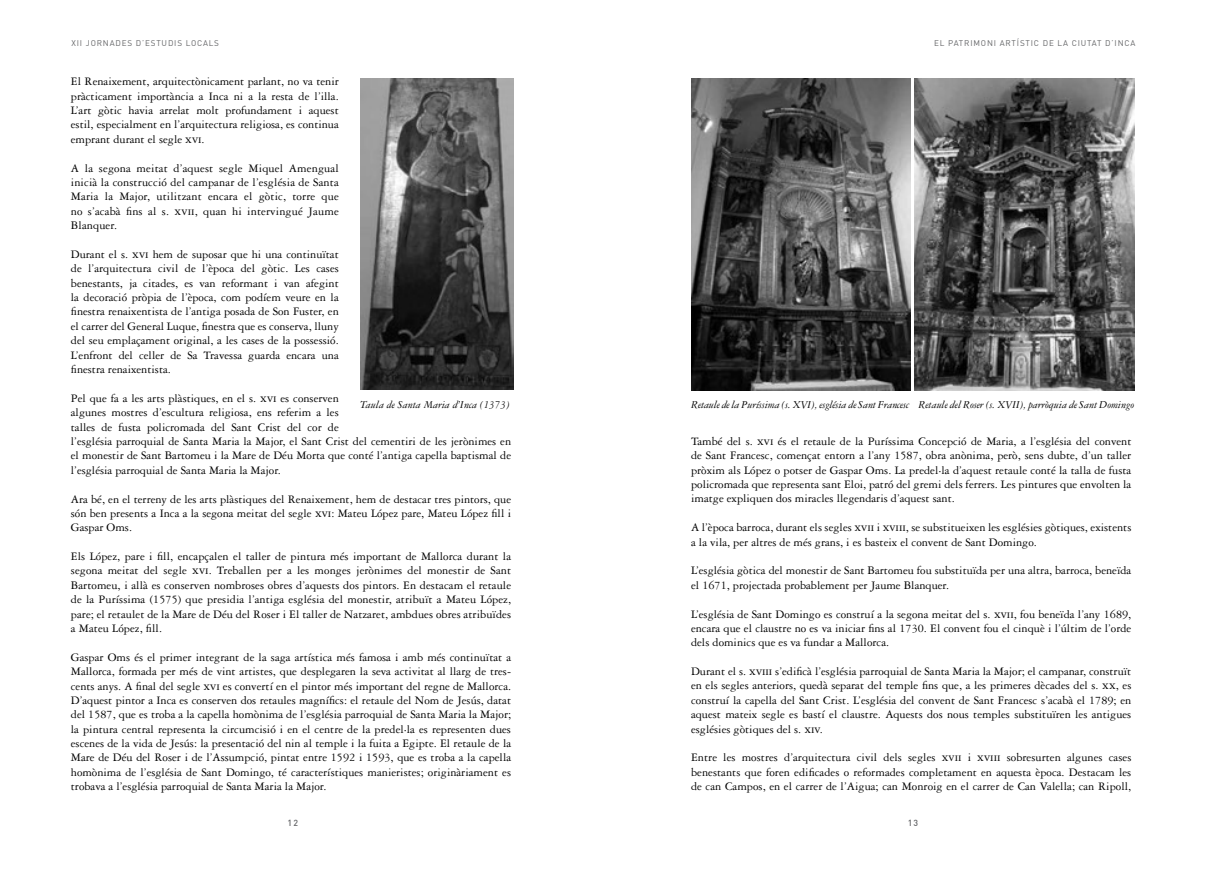
<style>
.page{position:relative;width:1205px;height:869px;background:#fff}
.page>*{position:absolute;margin:0;border:0;box-sizing:border-box;transform-origin:0 0}
.t1{font:12.25px/14.4px "Garamond Three";color:#000;text-align:justify}
.t2{font:italic 11.25px "Garamond Three";color:#000}
.t3{font:500 8.75px "DIN";color:#636466}
.t4{font:8.12px "DIN";letter-spacing:.1em;color:#636466}
.s1{font-family:"Garamond Three SC"}
</style>
<div class="page">
<img style="left:360px;top:79px;width:154px;height:310px">
<img style="left:691px;top:79px;width:220px;height:311px">
<img style="left:914px;top:79px;width:220px;height:311px">
<p class="t4" style="left:71px;top:38px;width:149px">XII JORNADES D’ESTUDIS LOCALS</p>
<p class="t4" style="left:934px;top:38px;width:203px">EL PATRIMONI ARTÍSTIC DE LA CIUTAT D’INCA</p>
<p class="t1" style="left:71px;top:74px;width:269px">El Renaixement, arquitectònicament parlant, no va tenir pràcticament importància a Inca ni a la resta de l’illa.<br>L’art gòtic havia arrelat molt profundament i aquest estil, especialment en l’arquitectura religiosa, es continua emprant durant el segle <span class="s1">xvi</span>.</p>
<p class="t1" style="left:71px;top:161px;width:269px">A la segona meitat d’aquest segle Miquel Amengual inicià la construcció del campanar de l’església de Santa Maria la Major, utilitzant encara el gòtic, torre que no s’acabà fins al s. <span class="s1">xvii</span>, quan hi intervingué Jaume Blanquer.</p>
<p class="t1" style="left:71px;top:247px;width:269px">Durant el s. <span class="s1">xvi</span> hem de suposar que hi una continuïtat de l’arquitectura civil de l’època del gòtic. Les cases benestants, ja citades, es van reformant i van afegint la decoració pròpia de l’època, com podíem veure en la finestra renaixentista de l’antiga posada de Son Fuster, en el carrer del General Luque, finestra que es conserva, lluny del seu emplaçament original, a les cases de la possessió.<br>L’enfront del celler de Sa Travessa guarda encara una finestra renaixentista.</p>
<p class="t1" style="left:71px;top:391px;width:442px;text-align:left">Pel que fa a les arts plàstiques, en el s. <span class="s1">xvi</span> es conserven<br>algunes mostres d’escultura religiosa, ens referim a les<br>talles de fusta policromada del Sant Crist del cor de<br>l’església parroquial de Santa Maria la Major, el Sant Crist del cementiri de les jerònimes en el monestir de Sant Bartomeu i la Mare de Déu Morta que conté l’antiga capella baptismal de l’església parroquial de Santa Maria la Major.</p>
<p class="t1" style="left:71px;top:491px;width:442px">Ara bé, en el terreny de les arts plàstiques del Renaixement, hem de destacar tres pintors, que són ben presents a Inca a la segona meitat del segle <span class="s1">xvi</span>: Mateu López pare, Mateu López fill i Gaspar Oms.</p>
<p class="t1" style="left:71px;top:549px;width:442px">Els López, pare i fill, encapçalen el taller de pintura més important de Mallorca durant la segona meitat del segle <span class="s1">xvi</span>. Treballen per a les monges jerònimes del monestir de Sant Bartomeu, i allà es conserven nombroses obres d’aquests dos pintors. En destacam el retaule de la Puríssima (1575) que presidia l’antiga església del monestir, atribuït a Mateu López, pare; el retaulet de la Mare de Déu del Roser i El taller de Natzaret, ambdues obres atribuïdes a Mateu López, fill.</p>
<p class="t1" style="left:71px;top:649px;width:442px">Gaspar Oms és el primer integrant de la saga artística més famosa i amb més continuïtat a Mallorca, formada per més de vint artistes, que desplegaren la seva activitat al llarg de tres&shy;cents anys. A final del segle <span class="s1">xvi</span> es convertí en el pintor més important del regne de Mallorca.<br>D’aquest pintor a Inca es conserven dos retaules magnífics: el retaule del Nom de Jesús, datat del 1587, que es troba a la capella homònima de l’església parroquial de Santa Maria la Major; la pintura central representa la circumcisió i en el centre de la predel·la es representen dues escenes de la vida de Jesús: la presentació del nin al temple i la fuita a Egipte. El retaule de la Mare de Déu del Roser i de l’Assumpció, pintat entre 1592 i 1593, que es troba a la capella homònima de l’església de Sant Domingo, té característiques manieristes; originàriament es trobava a l’església parroquial de Santa Maria la Major.</p>
<p class="t2" style="left:360px;top:398px;width:151px">Taula de Santa Maria d’Inca (1373)</p>
<p class="t2" style="left:691px;top:398px;width:444px">Retaule de la Puríssima (s. XVI), església de Sant Francesc Retaule del Roser (s. XVII), parròquia de Sant Domingo</p>
<p class="t1" style="left:691px;top:434px;width:442px">També del s. <span class="s1">xvi</span> és el retaule de la Puríssima Concepció de Maria, a l’església del convent de Sant Francesc, començat entorn a l’any 1587, obra anònima, però, sens dubte, d’un taller pròxim als López o potser de Gaspar Oms. La predel·la d’aquest retaule conté la talla de fusta policromada que representa sant Eloi, patró del gremi dels ferrers. Les pintures que envolten la imatge expliquen dos miracles llegendaris d’aquest sant.</p>
<p class="t1" style="left:691px;top:520px;width:442px">A l’època barroca, durant els segles <span class="s1">xvii</span> i <span class="s1">xviii</span>, se substitueixen les esglésies gòtiques, existents a la vila, per altres de més grans, i es basteix el convent de Sant Domingo.</p>
<p class="t1" style="left:691px;top:563px;width:442px">L’església gòtica del monestir de Sant Bartomeu fou substituïda per una altra, barroca, beneïda el 1671, projectada probablement per Jaume Blanquer.</p>
<p class="t1" style="left:691px;top:606px;width:442px">L’església de Sant Domingo es construí a la segona meitat del s. <span class="s1">xvii</span>, fou beneïda l’any 1689, encara que el claustre no es va iniciar fins al 1730. El convent fou el cinquè i l’últim de l’orde dels dominics que es va fundar a Mallorca.</p>
<p class="t1" style="left:691px;top:664px;width:442px">Durant el s. <span class="s1">xviii</span> s’edificà l’església parroquial de Santa Maria la Major; el campanar, construït en els segles anteriors, quedà separat del temple fins que, a les primeres dècades del s. <span class="s1">xx</span>, es construí la capella del Sant Crist. L’església del convent de Sant Francesc s’acabà el 1789; en aquest mateix segle es bastí el claustre. Aquests dos nous temples substituïren les antigues esglésies gòtiques del s. <span class="s1">xiv</span>.</p>
<p class="t1" style="left:691px;top:750px;width:442px">Entre les mostres d’arquitectura civil dels segles <span class="s1">xvii</span> i <span class="s1">xviii</span> sobresurten algunes cases benestants que foren edificades o reformades completament en aquesta època. Destacam les de can Campos, en el carrer de l’Aigua; can Monroig en el carrer de Can Valella; can Ripoll,</p>
<p class="t3" style="left:287px;top:816px;width:12px">12</p>
<p class="t3" style="left:908px;top:816px;width:12px">13</p>
</div>
